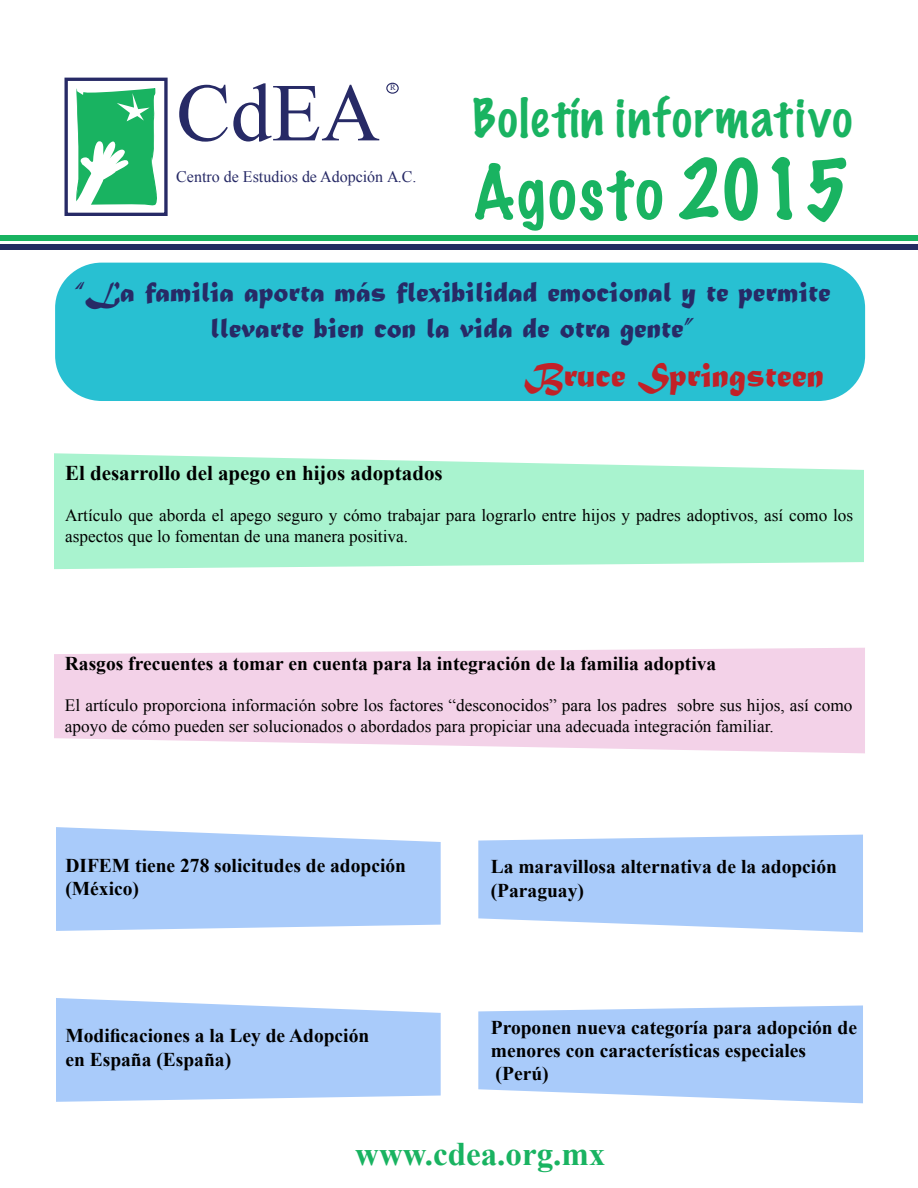
<style>
.page{position:relative;width:918px;height:1188px;background:#fff}
.page>*{position:absolute;margin:0;border:0;box-sizing:border-box;transform-origin:0 0}
.t1{font:82.2px "Times New Roman";color:#272a66}
.t2{font:100 67.5px "Marker Felt";letter-spacing:.04em;color:#19b361}
.t3{font:100 48px "Marker Felt";letter-spacing:.045em;color:#19b361}
.t4{font:36px "Matura MT Script Capitals";color:#c12127}
.t5{font:700 33px "Times New Roman";color:#19b361}
.t6{font:30px/36px "Matura MT Script Capitals";color:#272a66;text-align:center}
.t7{font:700 21px "Times New Roman";color:#000}
.t8{font:700 19.5px/23.4px "Times New Roman";color:#000}
.t9{font:17.25px/20.7px "Times New Roman";color:#000}
.t10{font:16.05px "Times New Roman";color:#272a66}
.t11{font:8.1px "Times New Roman";color:#272a66;scale:1.05 1}
.s1{font-size:75px}
</style>
<div class="page">
<div style="left:65px;top:78px;width:103px;height:138px;border:3px solid #272a66"></div>
<svg style="left:76px;top:88px;width:81px;height:118px"></svg>
<hr style="left:73px;top:204px;width:14px;height:3px;background:#fff">
<div style="left:386px;top:83px;width:13px;height:11px;border:1px solid #272a66;border-radius:50%"></div>
<div style="left:0;top:235px;width:918px;height:5px;background:#19b361"></div>
<div style="left:0;top:244px;width:918px;height:6px;background:#242b62"></div>
<svg style="left:54px;top:648px;width:811px;height:105px;fill:#f3d2e8"></svg>
<svg style="left:54px;top:453px;width:810px;height:116px;fill:#a9f3cf"></svg>
<svg style="left:478px;top:835px;width:385px;height:97px"></svg>
<svg style="left:56px;top:827px;width:385px;height:104px"></svg>
<div style="left:55px;top:263px;width:810px;height:138px;background:#28c0d2;border-radius:46px"></div>
<svg style="left:478px;top:1005px;width:385px;height:98px"></svg>
<svg style="left:56px;top:998px;width:385px;height:104px"></svg>
<h1 class="t1" style="left:176px;top:58px;width:205px">CdEA</h1>
<p class="t10" style="left:176px;top:166px;width:242px">Centro de Estudios de Adopción A.C.</p>
<p class="t11" style="left:390px;top:82px;width:7px">R</p>
<h3 class="t3" style="left:473px;top:85px;width:381px">Boletín informativo</h3>
<h2 class="t2" style="left:473px;top:146px;width:377px">Agosto <span class="s1">2015</span></h2>
<h3 class="t6" style="left:75px;top:276px;width:758px">“La familia aporta más flexibilidad emocional y te permite llevarte bien con la vida de otra gente”</h3>
<h3 class="t4" style="left:524px;top:353px;width:301px">Bruce Springsteen</h3>
<p class="t7" style="left:65px;top:458px;width:379px">El desarrollo del apego en hijos adoptados</p>
<p class="t9" style="left:65px;top:505px;width:790px">Artículo que aborda el apego seguro y cómo trabajar para lograrlo entre hijos y padres adoptivos, así como los aspectos que lo fomentan de una manera positiva.</p>
<p class="t8" style="left:65px;top:651px;width:653px">Rasgos frecuentes a tomar en cuenta para la integración de la familia adoptiva</p>
<p class="t9" style="left:65px;top:695px;width:789px">El artículo proporciona información sobre los factores “desconocidos” para los padres sobre sus hijos, así como apoyo de cómo pueden ser solucionados o abordados para propiciar una adecuada integración familiar.</p>
<p class="t8" style="left:65px;top:853px;width:342px">DIFEM tiene 278 solicitudes de adopción (México)</p>
<p class="t8" style="left:65px;top:1024px;width:305px">Modificaciones a la Ley de Adopción en España (España)</p>
<p class="t8" style="left:491px;top:855px;width:348px">La maravillosa alternativa de la adopción (Paraguay)</p>
<p class="t8" style="left:491px;top:1015px;width:368px">Proponen nueva categoría para adopción de menores con características especiales (Perú)</p>
<h3 class="t5" style="left:355px;top:1131px;width:252px">www.cdea.org.mx</h3>
</div>
